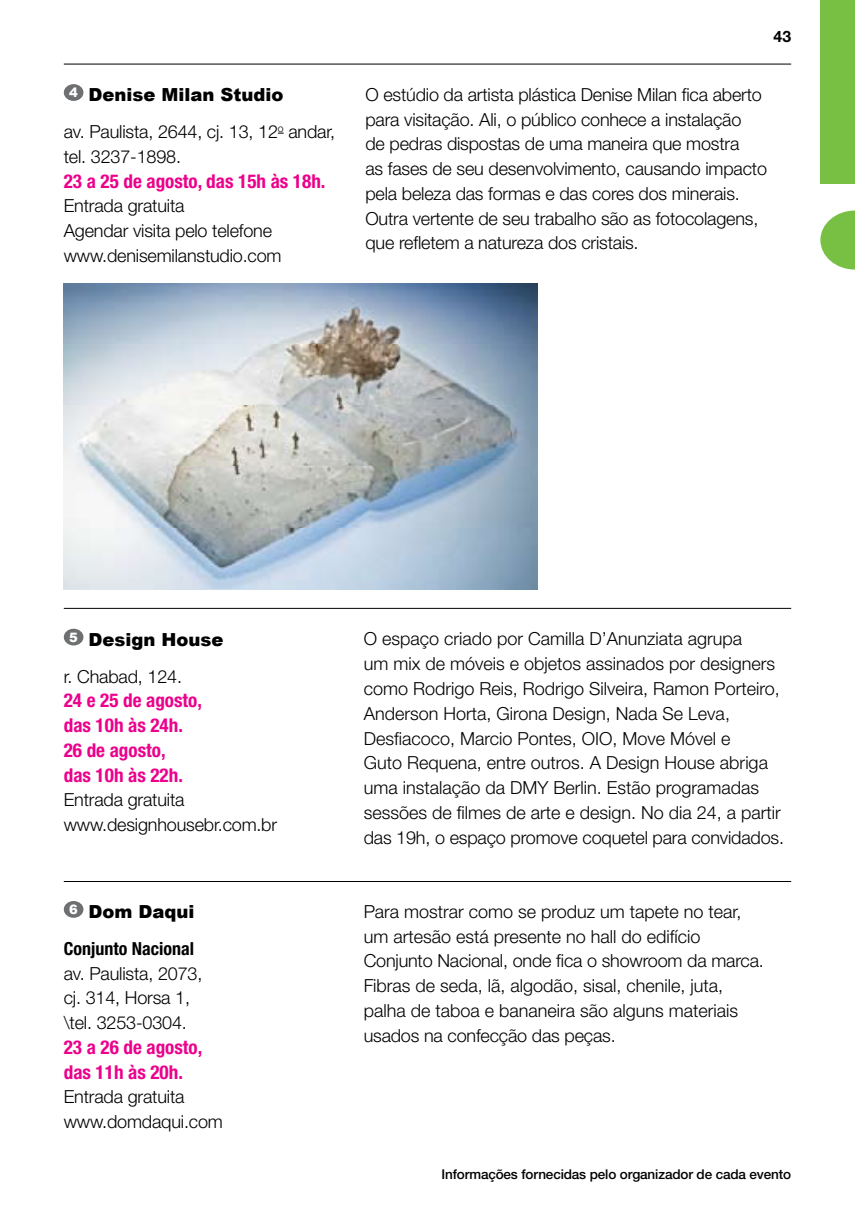
<style>
.page{position:relative;width:855px;height:1212px;background:#fff}
.page>*{position:absolute;margin:0;border:0;box-sizing:border-box;transform-origin:0 0}
.t1{font:700 condensed 19.12px/24.8px "Helvetica Neue LT Std";color:#ec008c}
.t2{font:300 18px/24.8px "Helvetica Neue LT Std";letter-spacing:-.01em;color:#000}
.t3{font:900 18px "Arial";color:#000}
.t4{font:700 condensed 18px "Helvetica Neue LT Std";color:#000}
.t5{font:700 15.75px "Helvetica Neue LT Std";color:#000}
.t6{font:500 13.5px "Helvetica Neue LT Std";letter-spacing:-.01em;color:#000}
</style>
<div class="page">
<hr style="left:64px;top:64px;width:727px;height:1px;background:#000">
<hr style="left:64px;top:608px;width:727px;height:1px;background:#000">
<hr style="left:64px;top:881px;width:727px;height:1px;background:#000">
<div style="left:820px;top:0;width:35px;height:184px;background:#77c043"></div>
<svg style="left:820px;top:211px;width:35px;height:59px"></svg>
<div style="left:64px;top:84px;width:19px;height:17px;background:#6d6f71;border-radius:50%"></div>
<div style="left:64px;top:629px;width:19px;height:16px;background:#6d6f71;border-radius:50%"></div>
<div style="left:64px;top:901px;width:19px;height:17px;background:#6d6f71;border-radius:50%"></div>
<img style="left:64px;top:283px;width:474px;height:307px">
<p class="t3" style="left:69px;top:81px;width:216px"><sup>4</sup> Denise Milan Studio</p>
<p class="t2" style="left:64px;top:119px;width:273px">av. Paulista, 2644, cj. 13, 12<sup>o</sup> andar, tel. 3237-1898.</p>
<p class="t1" style="left:64px;top:168px;width:263px">23 a 25 de agosto, das 15h às 18h.</p>
<p class="t2" style="left:64px;top:193px;width:219px">Entrada gratuita<br>Agendar visita pelo telefone www.denisemilanstudio.com</p>
<p class="t5" style="left:773px;top:26px;width:19px">43</p>
<p class="t2" style="left:365px;top:82px;width:403px">O estúdio da artista plástica Denise Milan fica aberto para visitação. Ali, o público conhece a instalação<br>de pedras dispostas de uma maneira que mostra<br>as fases de seu desenvolvimento, causando impacto pela beleza das formas e das cores dos minerais.<br>Outra vertente de seu trabalho são as fotocolagens, que refletem a natureza dos cristais.</p>
<p class="t3" style="left:69px;top:626px;width:156px"><sup>5</sup> Design House</p>
<p class="t2" style="left:64px;top:663px;width:120px">r. Chabad, 124.</p>
<p class="t1" style="left:64px;top:688px;width:140px">24 e 25 de agosto, das 10h às 24h.<br>26 de agosto,<br>das 10h às 22h.</p>
<p class="t2" style="left:64px;top:787px;width:215px">Entrada gratuita www.designhousebr.com.br</p>
<p class="t3" style="left:69px;top:898px;width:127px"><sup>6</sup> Dom Daqui</p>
<p class="t4" style="left:64px;top:937px;width:132px">Conjunto Nacional</p>
<p class="t2" style="left:64px;top:960px;width:140px">av. Paulista, 2073, cj. 314, Horsa 1, \tel. 3253-0304.</p>
<p class="t1" style="left:64px;top:1034px;width:140px">23 a 26 de agosto, das 11h às 20h.</p>
<p class="t2" style="left:64px;top:1084px;width:161px">Entrada gratuita www.domdaqui.com</p>
<p class="t2" style="left:364px;top:626px;width:422px">O espaço criado por Camilla D’Anunziata agrupa<br>um mix de móveis e objetos assinados por designers como Rodrigo Reis, Rodrigo Silveira, Ramon Porteiro, Anderson Horta, Girona Design, Nada Se Leva, Desfiacoco, Marcio Pontes, OIO, Move Móvel e<br>Guto Requena, entre outros. A Design House abriga uma instalação da DMY Berlin. Estão programadas sessões de filmes de arte e design. No dia 24, a partir das 19h, o espaço promove coquetel para convidados.</p>
<p class="t2" style="left:364px;top:898px;width:402px">Para mostrar como se produz um tapete no tear, um artesão está presente no hall do edifício Conjunto Nacional, onde fica o showroom da marca.<br>Fibras de seda, lã, algodão, sisal, chenile, juta, palha de taboa e bananeira são alguns materiais usados na confecção das peças.</p>
<p class="t6" style="left:441px;top:1166px;width:351px">Informações fornecidas pelo organizador de cada evento</p>
</div>
